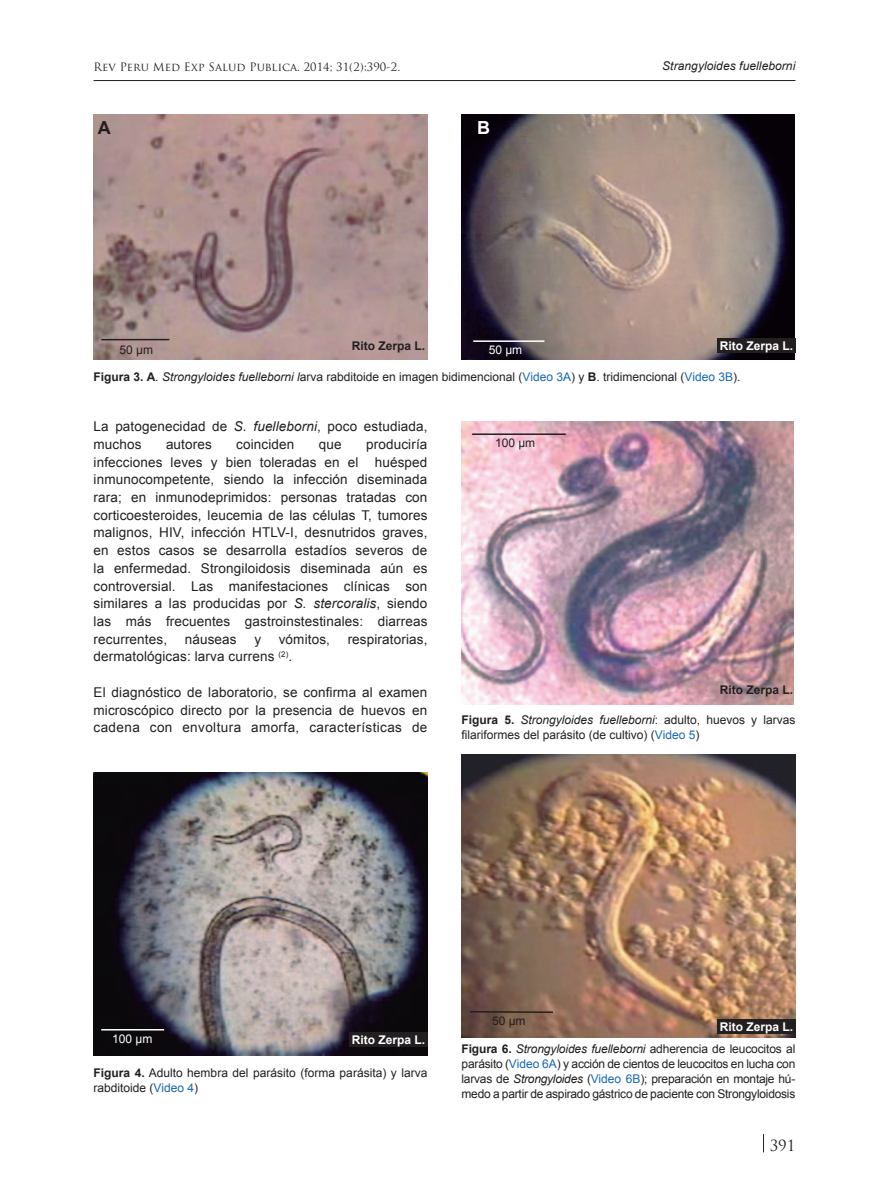
<style>
.page{position:relative;width:872px;height:1183px;background:#fff}
.page>*{position:absolute;margin:0;border:0;box-sizing:border-box;transform-origin:0 0}
.t1{font:700 18px "Arial";color:#231f20}
.t2{font:700 18px "Arial";color:#fff}
.t3{font:15px "Trajan Pro";color:#231f20}
.t4{font:13.5px/17.7px "Arial";letter-spacing:.01em;color:#231f20;text-align:justify}
.t5{font:12px/15px "Arial";color:#231f20}
.t6{font:700 12px "Arial";color:#fff}
.t7{font:italic 12px "Arial";letter-spacing:.005em;color:#231f20}
.t8{font:700 12px "Arial";color:#231f20}
.t9{font:12px "Arial";color:#fff}
.t10{font:11.25px "Trajan Pro";letter-spacing:.005em;color:#231f20}
.s1{font-weight:700}
.s2{font-style:italic}
.s3{color:#1768b4}
</style>
<div class="page">
<hr style="left:94px;top:80px;width:701px;height:1px;background:#231f20">
<svg style="left:763px;top:1134px;width:1px;height:17px"></svg>
<img style="left:94px;top:115px;width:333px;height:244px">
<img style="left:461px;top:421px;width:332px;height:283px">
<hr style="left:472px;top:433px;width:94px;height:2px;background:#231f20">
<img style="left:461px;top:115px;width:333px;height:244px">
<hr style="left:473px;top:340px;width:71px;height:2px;background:#fff">
<img style="left:94px;top:772px;width:333px;height:283px">
<hr style="left:101px;top:1028px;width:63px;height:2px;background:#fff">
<img style="left:461px;top:754px;width:334px;height:283px">
<div style="left:349px;top:1031px;width:78px;height:15px;background:#231f20"></div>
<div style="left:717px;top:1018px;width:78px;height:15px;background:#231f20"></div>
<div style="left:717px;top:338px;width:78px;height:15px;background:#231f20"></div>
<hr style="left:101px;top:339px;width:68px;height:1px;background:#231f20">
<svg style="left:468px;top:1009px;width:86px;height:4px"></svg>
<p class="t10" style="left:94px;top:60px;width:308px">Rev Peru Med Exp Salud Publica. 2014; 31(2):390-2.</p>
<p class="t7" style="left:662px;top:58px;width:135px">Strangyloides fuelleborni</p>
<p class="t1" style="left:98px;top:115px;width:14px">A</p>
<p class="t2" style="left:477px;top:115px;width:14px">B</p>
<p class="t8" style="left:352px;top:338px;width:75px">Rito Zerpa L.</p>
<p class="t6" style="left:719px;top:338px;width:75px">Rito Zerpa L.</p>
<p class="t5" style="left:119px;top:342px;width:35px">50 μm</p>
<p class="t9" style="left:489px;top:342px;width:35px">50 μm</p>
<p class="t5" style="left:94px;top:369px;width:648px"><span class="s1">Figura 3. A</span><span class="s2">. Strongyloides fuelleborni l</span>arva rabditoide en imagen bidimencional (<span class="s3">Video 3A</span>) y <span class="s1">B</span>. tridimencional (<span class="s3">Video 3B</span>).</p>
<p class="t4" style="left:94px;top:417px;width:335px">La patogenecidad de <span class="s2">S. fuelleborni</span>, poco estudiada, muchos</p>
<p class="t4" style="left:94px;top:435px;width:335px;text-indent:273px">produciría infecciones leves y bien toleradas en el huésped inmunocompetente, siendo la infección diseminada rara; en inmunodeprimidos: personas tratadas con corticoesteroides, leucemia de las células T, tumores malignos, HIV, infección HTLV-I, desnutridos graves, en estos casos se desarrolla estadíos severos de la enfermedad. Strongiloidosis diseminada aún es controversial. Las manifestaciones clínicas son similares a las producidas por <span class="s2">S. stercoralis</span>, siendo las más frecuentes gastroinstestinales: diarreas recurrentes,</p>
<p class="t4" style="left:166px;top:435px;width:47px">autores</p>
<p class="t4" style="left:236px;top:435px;width:60px">coinciden</p>
<p class="t4" style="left:319px;top:435px;width:24px">que</p>
<p class="t4" style="left:185px;top:630px;width:53px">náuseas</p>
<p class="t4" style="left:254px;top:630px;width:8px">y</p>
<p class="t4" style="left:279px;top:630px;width:53px">vómitos,</p>
<p class="t4" style="left:348px;top:630px;width:81px">respiratorias,</p>
<p class="t4" style="left:94px;top:647px;width:200px">dermatológicas: larva currens <sup>(2)</sup>.</p>
<p class="t4" style="left:94px;top:683px;width:335px">El diagnóstico de laboratorio, se confirma al examen microscópico directo por la presencia de huevos en cadena con envoltura amorfa, características de</p>
<p class="t5" style="left:495px;top:435px;width:42px">100 μm</p>
<p class="t8" style="left:719px;top:681px;width:75px">Rito Zerpa L.</p>
<p class="t5" style="left:461px;top:711px;width:335px"><span class="s1">Figura 5.</span> <span class="s2">Strongyloides fuelleborni</span>: adulto, huevos y larvas filariformes del parásito (de cultivo) (<span class="s3">Video 5</span>)</p>
<p class="t9" style="left:112px;top:1030px;width:42px">100 μm</p>
<p class="t6" style="left:352px;top:1031px;width:75px">Rito Zerpa L.</p>
<p class="t5" style="left:94px;top:1064px;width:335px"><span class="s1">Figura 4.</span> Adulto hembra del parásito (forma parásita) y larva rabditoide (<span class="s3">Video 4</span>)</p>
<p class="t5" style="left:492px;top:1012px;width:35px">50 μm</p>
<p class="t6" style="left:719px;top:1018px;width:75px">Rito Zerpa L.</p>
<p class="t5" style="left:461px;top:1041px;width:335px;text-align:justify"><span class="s1">Figura 6.</span> <span class="s2">Strongyloides fuelleborni</span> adherencia de leucocitos al parásito (<span class="s3">Video 6A</span>) y acción de cientos de leucocitos en lucha con larvas de <span class="s2">Strongyloides</span> (<span class="s3">Video 6B</span>); preparación en montaje hú&shy;medo a partir de aspirado gástrico de paciente con Strongyloidosis</p>
<p class="t3" style="left:769px;top:1135px;width:27px">391</p>
</div>
